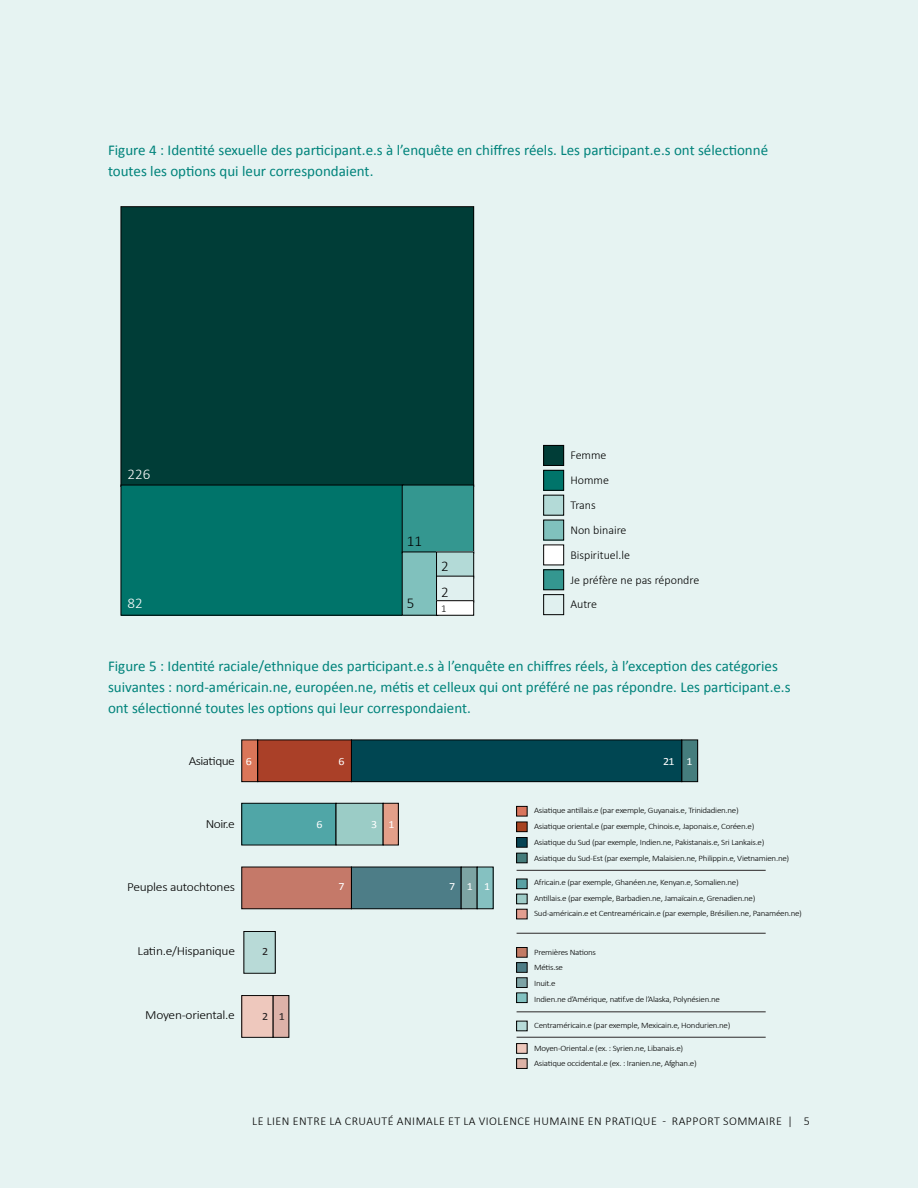
<style>
.page{position:relative;width:918px;height:1188px;background:#e6f3f2}
.page>*{position:absolute;margin:0;border:0;box-sizing:border-box;transform-origin:0 0}
.t1{font:15px/21px "Calibri";color:#00837b}
.t2{font:300 15px "Calibri";color:#fff}
.t3{font:300 15px/25.3px "Calibri";color:#000}
.t4{font:300 12.45px "Calibri";letter-spacing:-.02em;color:#000;scale:1.09 1}
.t5{font:300 12.45px "Calibri";letter-spacing:-.04em;color:#000;scale:1.09 1}
.t6{font:300 12px "Calibri";letter-spacing:.025em;color:#000}
.t7{font:300 12px/24.9px "Calibri";color:#000}
.t8{font:11.1px "Calibri";color:#fff;scale:1.09 1}
.t9{font:11.1px "Calibri";color:#231f20;scale:1.09 1}
.t10{font:300 10.5px "Calibri";color:#000}
.t11{font:300 8.25px/15.8px "Calibri";letter-spacing:-.03em;color:#000;scale:1.09 1}
</style>
<div class="page">
<div style="left:121px;top:207px;width:353px;height:279px;background:#003d37"></div>
<div style="left:121px;top:485px;width:283px;height:130px;background:#00746a"></div>
<div style="left:121px;top:485px;width:283px;height:130px;border:1px solid #000"></div>
<div style="left:402px;top:485px;width:72px;height:68px;background:#349790"></div>
<div style="left:402px;top:485px;width:72px;height:68px;border:1px solid #000"></div>
<div style="left:402px;top:552px;width:36px;height:63px;background:#80c1bd"></div>
<div style="left:402px;top:552px;width:36px;height:63px;border:1px solid #000"></div>
<div style="left:437px;top:552px;width:37px;height:26px;background:#b3dad7"></div>
<div style="left:436px;top:552px;width:38px;height:26px;border:1px solid #000"></div>
<div style="left:437px;top:576px;width:37px;height:26px;background:#e0f0ef"></div>
<div style="left:436px;top:576px;width:38px;height:26px;border:1px solid #000"></div>
<div style="left:437px;top:601px;width:37px;height:14px;background:#fff"></div>
<div style="left:544px;top:445px;width:20px;height:20px;background:#003d37"></div>
<div style="left:543px;top:445px;width:21px;height:21px;border:1px solid #000"></div>
<div style="left:544px;top:470px;width:20px;height:20px;background:#00746a"></div>
<div style="left:543px;top:470px;width:21px;height:20px;border:1px solid #000"></div>
<div style="left:544px;top:495px;width:20px;height:20px;background:#b3dad7"></div>
<div style="left:543px;top:495px;width:21px;height:20px;border:1px solid #000"></div>
<div style="left:544px;top:520px;width:20px;height:20px;background:#80c1bd"></div>
<div style="left:543px;top:520px;width:21px;height:20px;border:1px solid #000"></div>
<div style="left:544px;top:545px;width:20px;height:20px;background:#fff"></div>
<div style="left:543px;top:545px;width:21px;height:20px;border:1px solid #000"></div>
<div style="left:544px;top:570px;width:20px;height:20px;background:#349790"></div>
<div style="left:543px;top:570px;width:21px;height:20px;border:1px solid #000"></div>
<div style="left:544px;top:595px;width:20px;height:20px;background:#e0f0ef"></div>
<div style="left:543px;top:594px;width:21px;height:21px;border:1px solid #000"></div>
<div style="left:242px;top:740px;width:16px;height:42px;background:#da7659"></div>
<div style="left:242px;top:740px;width:16px;height:42px;border:1px solid #000"></div>
<div style="left:242px;top:803px;width:94px;height:42px;background:#50a6a7"></div>
<div style="left:242px;top:803px;width:94px;height:42px;border:1px solid #000"></div>
<div style="left:242px;top:867px;width:109px;height:42px;background:#c57969"></div>
<div style="left:242px;top:867px;width:110px;height:42px;border:1px solid #000"></div>
<div style="left:244px;top:931px;width:31px;height:42px;background:#b8dad7"></div>
<div style="left:242px;top:996px;width:31px;height:41px;background:#eec8bd"></div>
<div style="left:273px;top:996px;width:16px;height:41px;background:#ddb2a9"></div>
<div style="left:351px;top:867px;width:110px;height:42px;background:#4d7d87"></div>
<div style="left:351px;top:867px;width:110px;height:42px;border:1px solid #000"></div>
<div style="left:461px;top:867px;width:16px;height:42px;background:#7da4a3"></div>
<div style="left:461px;top:867px;width:16px;height:42px;border:1px solid #000"></div>
<div style="left:477px;top:867px;width:16px;height:42px;background:#85c1c1"></div>
<div style="left:477px;top:867px;width:16px;height:42px;border:1px solid #000"></div>
<div style="left:336px;top:803px;width:47px;height:42px;background:#9bccc6"></div>
<div style="left:383px;top:803px;width:15px;height:42px;background:#e39f89"></div>
<div style="left:383px;top:803px;width:16px;height:42px;border:1px solid #000"></div>
<div style="left:682px;top:740px;width:16px;height:42px;background:#457d7d"></div>
<div style="left:682px;top:740px;width:16px;height:42px;border:1px solid #000"></div>
<div style="left:258px;top:740px;width:93px;height:42px;background:#aa4028"></div>
<div style="left:258px;top:740px;width:94px;height:42px;border:1px solid #000"></div>
<div style="left:351px;top:740px;width:331px;height:42px;background:#004652"></div>
<div style="left:351px;top:740px;width:331px;height:42px;border:1px solid #000"></div>
<div style="left:517px;top:806px;width:10px;height:10px;background:#d9755d"></div>
<div style="left:516px;top:806px;width:11px;height:10px;border:1px solid #000"></div>
<div style="left:517px;top:822px;width:10px;height:10px;background:#a74321"></div>
<div style="left:516px;top:822px;width:11px;height:10px;border:1px solid #000"></div>
<div style="left:517px;top:838px;width:10px;height:9px;background:#064353"></div>
<div style="left:516px;top:837px;width:11px;height:10px;border:1px solid #000"></div>
<div style="left:517px;top:853px;width:10px;height:10px;background:#457c7b"></div>
<div style="left:516px;top:853px;width:11px;height:10px;border:1px solid #000"></div>
<div style="left:517px;top:948px;width:10px;height:9px;background:#c37b65"></div>
<div style="left:516px;top:947px;width:11px;height:10px;border:1px solid #000"></div>
<div style="left:517px;top:963px;width:10px;height:9px;background:#4e7d86"></div>
<div style="left:516px;top:962px;width:11px;height:11px;border:1px solid #000"></div>
<div style="left:517px;top:978px;width:10px;height:9px;background:#7da3a5"></div>
<div style="left:516px;top:978px;width:11px;height:10px;border:1px solid #000"></div>
<div style="left:517px;top:993px;width:10px;height:10px;background:#83c2c1"></div>
<div style="left:516px;top:993px;width:11px;height:10px;border:1px solid #000"></div>
<div style="left:517px;top:1021px;width:10px;height:10px;background:#b7dbd9"></div>
<div style="left:516px;top:1021px;width:11px;height:10px;border:1px solid #000"></div>
<div style="left:517px;top:1044px;width:10px;height:9px;background:#eec8bc"></div>
<div style="left:516px;top:1043px;width:11px;height:10px;border:1px solid #000"></div>
<div style="left:517px;top:1059px;width:10px;height:9px;background:#ddb2a6"></div>
<div style="left:516px;top:1059px;width:11px;height:10px;border:1px solid #000"></div>
<div style="left:517px;top:879px;width:10px;height:10px;background:#5aa1a4"></div>
<div style="left:516px;top:879px;width:11px;height:10px;border:1px solid #000"></div>
<div style="left:517px;top:894px;width:10px;height:10px;background:#9ecbc7"></div>
<div style="left:516px;top:894px;width:11px;height:10px;border:1px solid #000"></div>
<div style="left:517px;top:909px;width:10px;height:10px;background:#e39e90"></div>
<div style="left:516px;top:909px;width:11px;height:10px;border:1px solid #000"></div>
<hr style="left:517px;top:870px;width:249px;height:1px;background:#231f20">
<hr style="left:517px;top:933px;width:249px;height:1px;background:#231f20">
<hr style="left:517px;top:1012px;width:249px;height:1px;background:#231f20">
<hr style="left:517px;top:1037px;width:249px;height:1px;background:#231f20">
<h1 class="t1" style="left:108px;top:139px;width:662px">Figure 4 : Identité sexuelle des participant.e.s à l’enquête en chiffres réels. Les participant.e.s ont sélectionné toutes les options qui leur correspondaient.</h1>
<h1 class="t2" style="left:128px;top:465px;width:24px">226</h1>
<h1 class="t2" style="left:128px;top:594px;width:17px">82</h1>
<h1 class="t3" style="left:407px;top:528px;width:17px">11</h1>
<h1 class="t3" style="left:407px;top:590px;width:9px">5</h1>
<h1 class="t3" style="left:441px;top:554px;width:9px">2<br>2</h1>
<p class="t10" style="left:441px;top:602px;width:7px">1</p>
<h3 class="t7" style="left:570px;top:443px;width:131px">Femme<br>Homme<br>Trans<br>Non binaire<br>Bispirituel.le<br>Je préfère ne pas répondre<br>Autre</h3>
<p class="t1" style="left:108px;top:655px;width:684px">Figure 5 : Identité raciale/ethnique des participant.e.s à l’enquête en chiffres réels, à l’exception des catégories suivantes : nord-américain.ne, européen.ne, métis et celleux qui ont préféré ne pas répondre. Les participant.e.s ont sélectionné toutes les options qui leur correspondaient.</p>
<h2 class="t5" style="left:189px;top:753px;width:44px">Asiatique</h2>
<h3 class="t8" style="left:246px;top:754px;width:7px">6</h3>
<h3 class="t8" style="left:663px;top:754px;width:29px">21 1</h3>
<h3 class="t8" style="left:339px;top:754px;width:7px">6</h3>
<h2 class="t4" style="left:206px;top:816px;width:28px">Noir.e</h2>
<h3 class="t8" style="left:317px;top:818px;width:7px">6</h3>
<h3 class="t8" style="left:371px;top:818px;width:23px">3 1</h3>
<h2 class="t4" style="left:127px;top:880px;width:100px">Peuples autochtones</h2>
<h3 class="t8" style="left:339px;top:880px;width:7px">7</h3>
<h3 class="t8" style="left:449px;top:880px;width:39px">711</h3>
<h2 class="t4" style="left:138px;top:943px;width:91px">Latin.e/Hispanique</h2>
<h3 class="t9" style="left:262px;top:944px;width:7px">2</h3>
<h2 class="t4" style="left:145px;top:1007px;width:84px">Moyen-oriental.e</h2>
<h3 class="t9" style="left:262px;top:1010px;width:22px">2 1</h3>
<p class="t11" style="left:534px;top:803px;width:236px">Asiatique antillais.e (par exemple, Guyanais.e, Trinidadien.ne)<br>Asiatique oriental.e (par exemple, Chinois.e, Japonais.e, Coréen.e)<br>Asiatique du Sud (par exemple, Indien.ne, Pakistanais.e, Sri Lankais.e)<br>Asiatique du Sud-Est (par exemple, Malaisien.ne, Philippin.e, Vietnamien.ne)</p>
<p class="t11" style="left:534px;top:874px;width:247px">Africain.e (par exemple, Ghanéen.ne, Kenyan.e, Somalien.ne)<br>Antillais.e (par exemple, Barbadien.ne, Jamaïcain.e, Grenadien.ne)<br>Sud-américain.e et Centreaméricain.e (par exemple, Brésilien.ne, Panaméen.ne)</p>
<p class="t11" style="left:534px;top:944px;width:172px">Premières Nations<br>Métis.se<br>Inuit.e<br>Indien.ne d’Amérique, natif.ve de l’Alaska, Polynésien.ne</p>
<p class="t11" style="left:534px;top:1017px;width:182px">Centraméricain.e (par exemple, Mexicain.e, Hondurien.ne)</p>
<p class="t11" style="left:534px;top:1040px;width:151px">Moyen-Oriental.e (ex. : Syrien.ne, Libanais.e)<br>Asiatique occidental.e (ex. : Iranien.ne, Afghan.e)</p>
<h3 class="t6" style="left:252px;top:1114px;width:559px">LE LIEN ENTRE LA CRUAUTÉ ANIMALE ET LA VIOLENCE HUMAINE EN PRATIQUE - RAPPORT SOMMAIRE | 5</h3>
</div>
